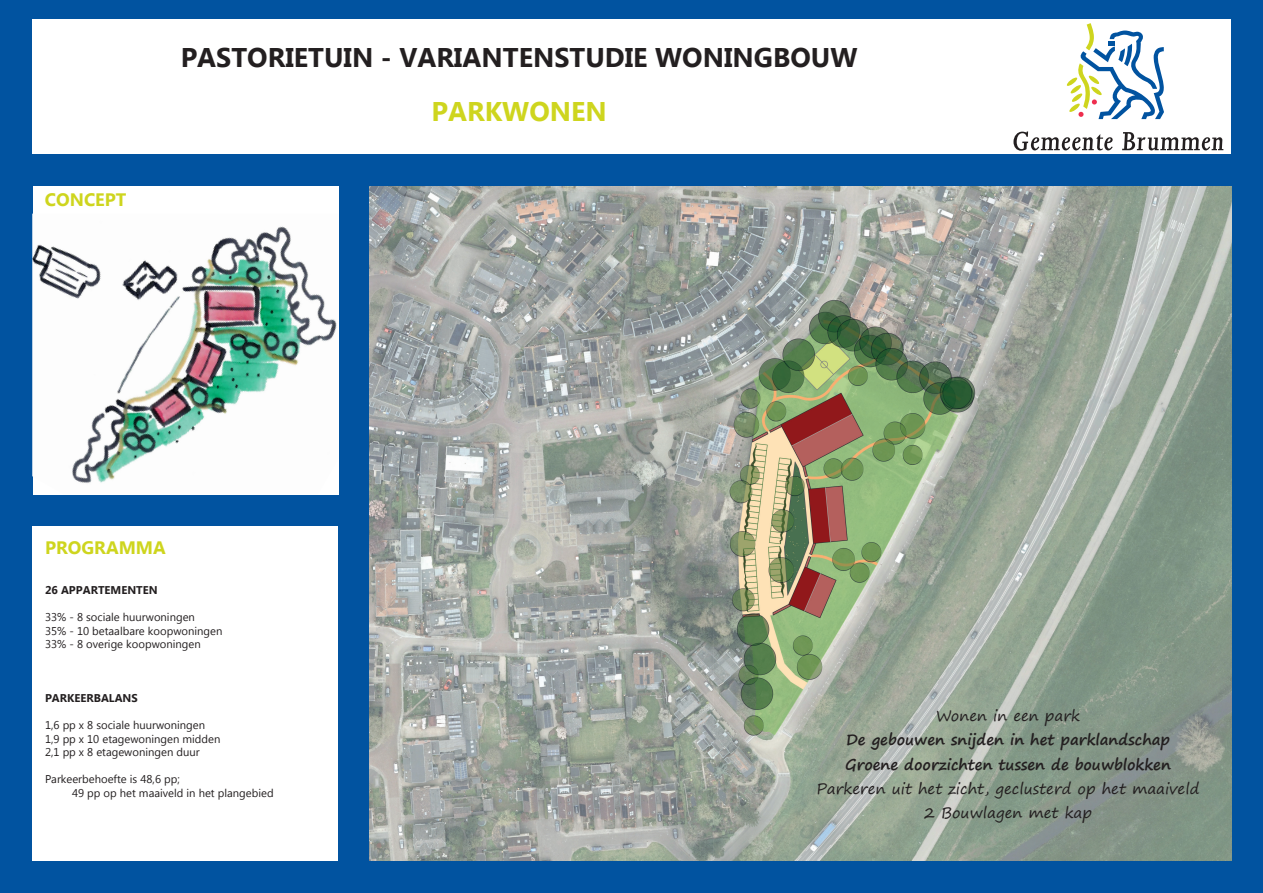
<style>
.page{position:relative;width:1263px;height:893px;background:#fff}
.page>*{position:absolute;margin:0;border:0;box-sizing:border-box;transform-origin:0 0}
.t1{font:700 27px "Microsoft New Tai Lue";color:#231f20}
.t2{font:700 27px "Microsoft New Tai Lue";color:#ced51e}
.t3{font:700 18px "Microsoft New Tai Lue";color:#ced51e}
.t4{font:15px "Segoe Print";color:#231f20}
.t5{font:700 15px "Segoe Print";color:#231f20}
.t6{font:11.25px "Microsoft New Tai Lue";color:#231f20}
.t7{font:700 11.25px "Microsoft New Tai Lue";color:#231f20}
</style>
<div class="page">
<div style="left:0;top:0;width:1262px;height:893px;background:#0153a0"></div>
<div style="left:32px;top:20px;width:1199px;height:134px;background:#fff"></div>
<div style="left:33px;top:186px;width:305px;height:308px;background:#fff"></div>
<div style="left:33px;top:526px;width:305px;height:335px;background:#fff"></div>
<img style="left:369px;top:186px;width:862px;height:675px">
<svg style="left:1013px;top:131px;width:100px;height:20px"></svg>
<svg style="left:1122px;top:132px;width:101px;height:18px"></svg>
<svg style="left:1066px;top:23px;width:98px;height:96px"></svg>
<img style="left:32px;top:214px;width:305px;height:269px">
<p class="t3" style="left:45px;top:190px;width:83px">CONCEPT</p>
<p class="t1" style="left:181px;top:42px;width:678px">PASTORIETUIN - VARIANTENSTUDIE WONINGBOUW</p>
<p class="t2" style="left:431px;top:96px;width:177px">PARKWONEN</p>
<p class="t3" style="left:45px;top:537px;width:122px">PROGRAMMA</p>
<p class="t7" style="left:45px;top:584px;width:114px">26 APPARTEMENTEN</p>
<p class="t6" style="left:45px;top:611px;width:151px">33% - 8 sociale huurwoningen</p>
<p class="t6" style="left:45px;top:624px;width:179px">35% - 10 betaalbare koopwoningen</p>
<p class="t6" style="left:45px;top:638px;width:157px">33% - 8 overige koopwoningen</p>
<p class="t7" style="left:45px;top:692px;width:94px">PARKEERBALANS</p>
<p class="t6" style="left:45px;top:719px;width:162px">1,6 pp x 8 sociale huurwoningen</p>
<p class="t6" style="left:45px;top:732px;width:177px">1,9 pp x 10 etagewoningen midden</p>
<p class="t6" style="left:45px;top:746px;width:156px">2,1 pp x 8 etagewoningen duur</p>
<p class="t6" style="left:45px;top:773px;width:136px">Parkeerbehoefte is 48,6 pp;</p>
<p class="t6" style="left:72px;top:786px;width:203px">49 pp op het maaiveld in het plangebied</p>
<p class="t4" style="left:936px;top:702px;width:146px">Wonen in een park</p>
<p class="t5" style="left:846px;top:726px;width:326px">De gebouwen snijden in het parklandschap</p>
<p class="t5" style="left:845px;top:750px;width:327px">Groene doorzichten tussen de bouwblokken</p>
<p class="t4" style="left:816px;top:775px;width:384px">Parkeren uit het zicht, geclusterd op het maaiveld</p>
<p class="t4" style="left:924px;top:800px;width:169px">2 Bouwlagen met kap</p>
</div>
